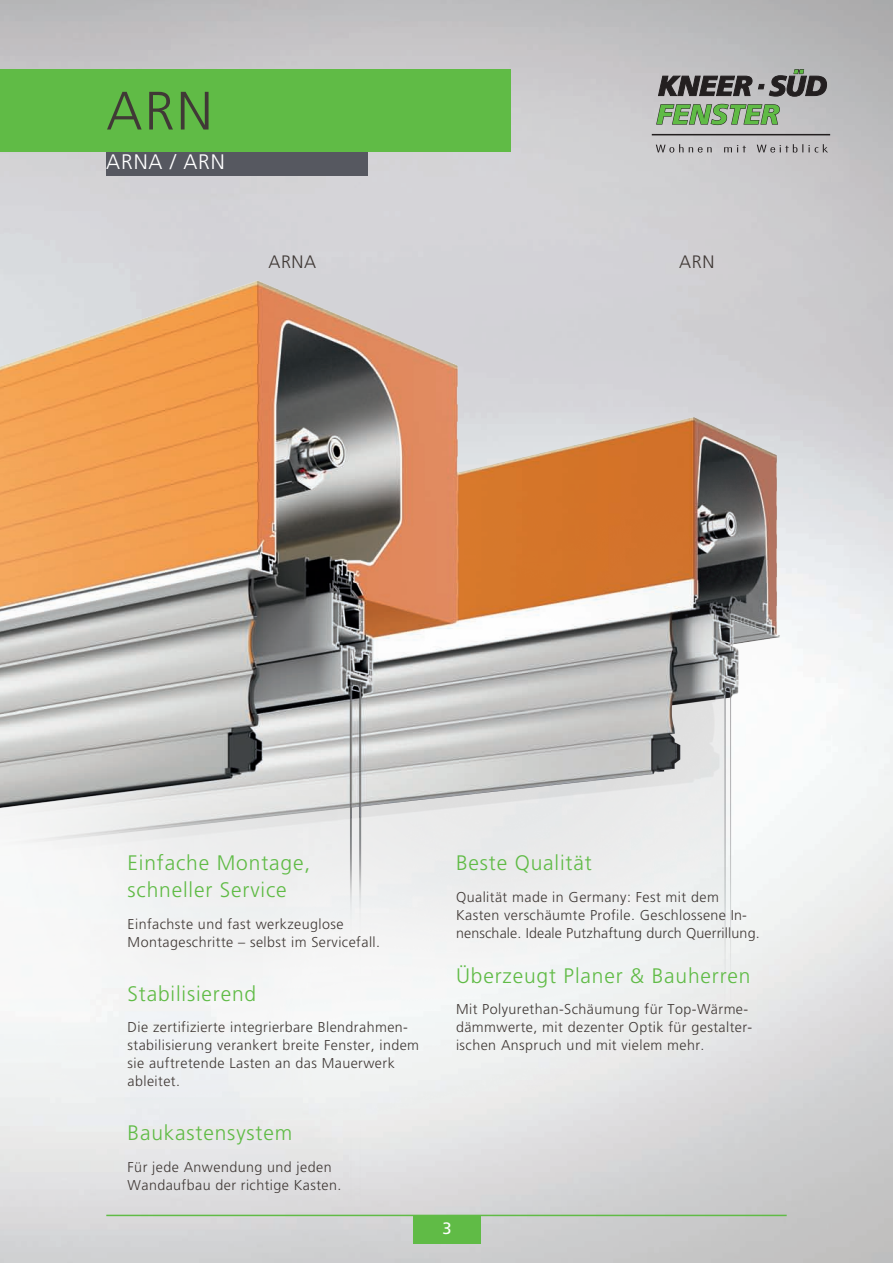
<style>
.page{position:relative;width:893px;height:1263px;background:#fff}
.page>*{position:absolute;margin:0;border:0;box-sizing:border-box;transform-origin:0 0}
.t1{font:300 54px "Frutiger";color:#403936}
.t2{font:300 21px/27px "Frutiger";letter-spacing:.04em;color:#60bb46}
.t3{font:300 21px "Frutiger";letter-spacing:.04em;color:#fff}
.t4{font:300 18px "Frutiger";letter-spacing:.03em;color:#403936}
.t5{font:16.5px "Frutiger";color:#fff}
.t6{font:300 14.25px/18px "Frutiger";letter-spacing:.03em;color:#403936}
</style>
<div class="page">
<img style="left:0;top:0;width:831px;height:122px">
<img style="left:0;top:122px;width:850px;height:1141px">
<div style="left:413px;top:1215px;width:68px;height:29px;background:#60bb46"></div>
<hr style="left:106px;top:1215px;width:681px;height:1px;background:#60bb46">
<svg style="left:656px;top:144px;width:172px;height:9px;background:#b0aeb0"></svg>
<svg style="left:656px;top:104px;width:124px;height:21px;background:#7daa6f"></svg>
<hr style="left:652px;top:134px;width:178px;height:1px;background:#231f20">
<svg style="left:658px;top:69px;width:169px;height:27px;background:#747373"></svg>
<div style="left:0;top:69px;width:510px;height:83px;background:#60bb46"></div>
<div style="left:106px;top:152px;width:262px;height:24px;background:#565860"></div>
<h1 class="t1" style="left:106px;top:80px;width:108px">ARN</h1>
<h2 class="t3" style="left:106px;top:150px;width:120px">ARNA / ARN</h2>
<p class="t4" style="left:268px;top:252px;width:49px">ARNA</p>
<p class="t4" style="left:679px;top:252px;width:37px">ARN</p>
<h2 class="t2" style="left:128px;top:849px;width:184px">Einfache Montage, schneller Service</h2>
<p class="t6" style="left:128px;top:915px;width:254px">Einfachste und fast werkzeuglose<br>Montageschritte – selbst im Servicefall.</p>
<h2 class="t2" style="left:128px;top:980px;width:130px">Stabilisierend</h2>
<p class="t6" style="left:128px;top:1018px;width:293px">Die zertifizierte integrierbare Blendrahmen&shy;stabilisierung verankert breite Fenster, indem sie auftretende Lasten an das Mauerwerk ableitet.</p>
<h2 class="t2" style="left:128px;top:1119px;width:166px">Baukastensystem</h2>
<p class="t6" style="left:128px;top:1158px;width:215px">Für jede Anwendung und jeden<br>Wandaufbau der richtige Kasten.</p>
<h2 class="t2" style="left:456px;top:849px;width:137px">Beste Qualität</h2>
<p class="t6" style="left:456px;top:888px;width:305px">Qualität made in Germany: Fest mit dem<br>Kasten verschäumte Profile. Geschlossene In&shy;nenschale. Ideale Putzhaftung durch Querrillung.</p>
<h2 class="t2" style="left:456px;top:962px;width:296px">Überzeugt Planer &amp; Bauherren</h2>
<p class="t6" style="left:456px;top:1000px;width:297px">Mit Polyurethan-Schäumung für Top-Wärme&shy;dämmwerte, mit dezenter Optik für gestalter&shy;ischen Anspruch und mit vielem mehr.</p>
<p class="t5" style="left:442px;top:1219px;width:11px">3</p>
</div>
